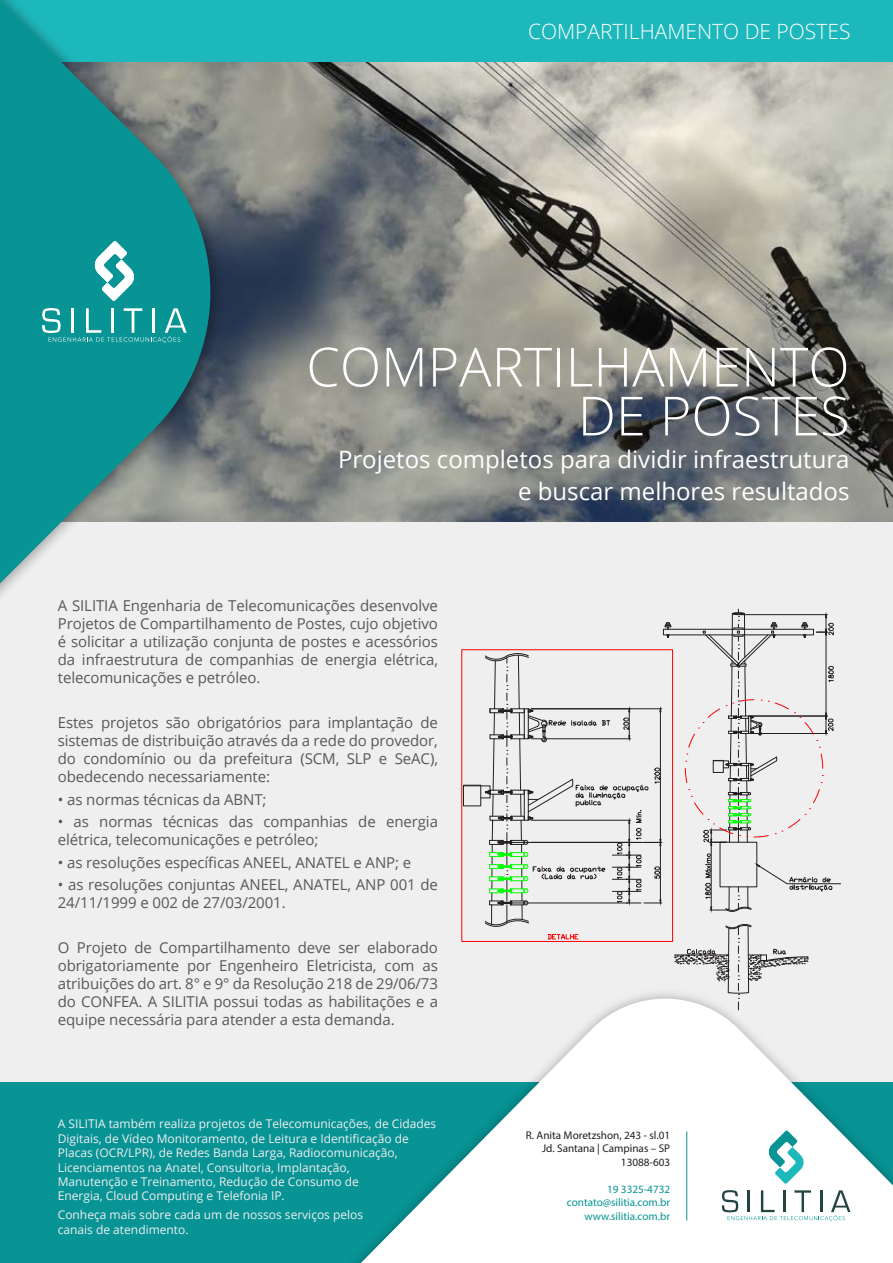
<style>
.page{position:relative;width:893px;height:1263px;background:#fff}
.page>*{position:absolute;margin:0;border:0;box-sizing:border-box;transform-origin:0 0}
.t1{font:300 54px/49.1px "Open Sans";color:#fff;text-align:right}
.t2{font:24px/32.4px "Open Sans";color:#fff;text-align:right}
.t3{font:300 21px "Open Sans";color:#fff}
.t4{font:15px/18px "Open Sans";letter-spacing:-.005em;color:#58585b;text-align:justify}
.t5{font:12px/14.4px "Open Sans";color:#efeff0}
.t6{font:11.25px/13.4px "Myriad Pro";color:#221e1f;text-align:right}
.t7{font:11.25px/13.4px "Myriad Pro";color:#089394;text-align:right}
</style>
<div class="page">
<img style="left:230px;top:62px;width:663px;height:460px">
<div style="left:0;top:522px;width:893px;height:561px;background:#efeff0"></div>
<div style="left:0;top:0;width:893px;height:62px;background:#1db8bb"></div>
<div style="left:0;top:1083px;width:893px;height:180px;background:#089394"></div>
<svg style="left:339px;top:1020px;width:554px;height:243px;fill:#fff"></svg>
<hr style="left:686px;top:1131px;width:1px;height:89px;background:#089394">
<svg style="left:768px;top:1130px;width:37px;height:54px"></svg>
<svg style="left:722px;top:1190px;width:128px;height:31px;background:#d5dede"></svg>
<svg style="left:0;top:0;width:229px;height:596px;fill:#089394"></svg>
<svg style="left:94px;top:241px;width:41px;height:60px"></svg>
<svg style="left:42px;top:308px;width:145px;height:35px;background:#34a6a7"></svg>
<svg style="left:547px;top:608px;width:262px;height:412px"></svg>
<div style="left:663px;top:629px;width:151px;height:6px;border:1px solid #221e1f"></div>
<svg style="left:664px;top:622px;width:7px;height:16px"></svg>
<hr style="left:711px;top:845px;width:1px;height:62px;background:#221e1f">
<svg style="left:703px;top:853px;width:138px;height:59px"></svg>
<svg style="left:463px;top:653px;width:199px;height:274px"></svg>
<svg style="left:685px;top:609px;width:149px;height:237px"></svg>
<div style="left:461px;top:649px;width:212px;height:293px;border:1px solid #f00"></div>
<svg style="left:548px;top:933px;width:30px;height:7px"></svg>
<svg style="left:675px;top:924px;width:133px;height:86px"></svg>
<h3 class="t3" style="left:528px;top:17px;width:324px">COMPARTILHAMENTO DE POSTES</h3>
<h1 class="t1" style="left:306px;top:341px;width:545px">COMPARTILHAMENTO<br>DE POSTES</h1>
<h2 class="t2" style="left:338px;top:442px;width:513px">Projetos completos para dividir infraestrutura e buscar melhores resultados</h2>
<p class="t4" style="left:58px;top:596px;width:382px">A SILITIA Engenharia de Telecomunicações desenvolve Projetos de Compartilhamento de Postes, cujo objetivo é solicitar a utilização conjunta de postes e acessórios da infraestrutura de companhias de energia elétrica, telecomunicações e petróleo.</p>
<p class="t4" style="left:58px;top:713px;width:382px">Estes projetos são obrigatórios para implantação de sistemas de distribuição através da a rede do provedor, do condomínio ou da prefeitura (SCM, SLP e SeAC), obedecendo necessariamente:</p>
<p class="t4" style="left:58px;top:790px;width:210px">• as normas técnicas da ABNT;</p>
<p class="t4" style="left:58px;top:812px;width:382px">• as normas técnicas das companhias de energia elétrica, telecomunicações e petróleo;</p>
<p class="t4" style="left:58px;top:853px;width:355px">• as resoluções específicas ANEEL, ANATEL e ANP; e</p>
<p class="t4" style="left:58px;top:875px;width:382px">• as resoluções conjuntas ANEEL, ANATEL, ANP 001 de<br>24/11/1999 e 002 de 27/03/2001.</p>
<p class="t4" style="left:58px;top:938px;width:382px">O Projeto de Compartilhamento deve ser elaborado obrigatoriamente por Engenheiro Eletricista, com as atribuições do art. 8° e 9° da Resolução 218 de 29/06/73 do CONFEA. A SILITIA possui todas as habilitações e a equipe necessária para atender a esta demanda.</p>
<p class="t5" style="left:58px;top:1116px;width:380px">A SILITIA também realiza projetos de Telecomunicações, de Cidades Digitais, de Vídeo Monitoramento, de Leitura e Identificação de Placas (OCR/LPR), de Redes Banda Larga, Radiocomunicação, Licenciamentos na Anatel, Consultoria, Implantação,<br>Manutenção e Treinamento, Redução de Consumo de<br>Energia, Cloud Computing e Telefonia IP.</p>
<p class="t5" style="left:58px;top:1207px;width:307px">Conheça mais sobre cada um de nossos serviços pelos canais de atendimento.</p>
<p class="t6" style="left:526px;top:1128px;width:146px">R. Anita Moretzshon, 243 - sl.01<br>Jd. Santana | Campinas – SP<br>13088-603</p>
<p class="t7" style="left:567px;top:1182px;width:105px">19 3325-4732 contato@silitia.com.br www.silitia.com.br</p>
</div>
